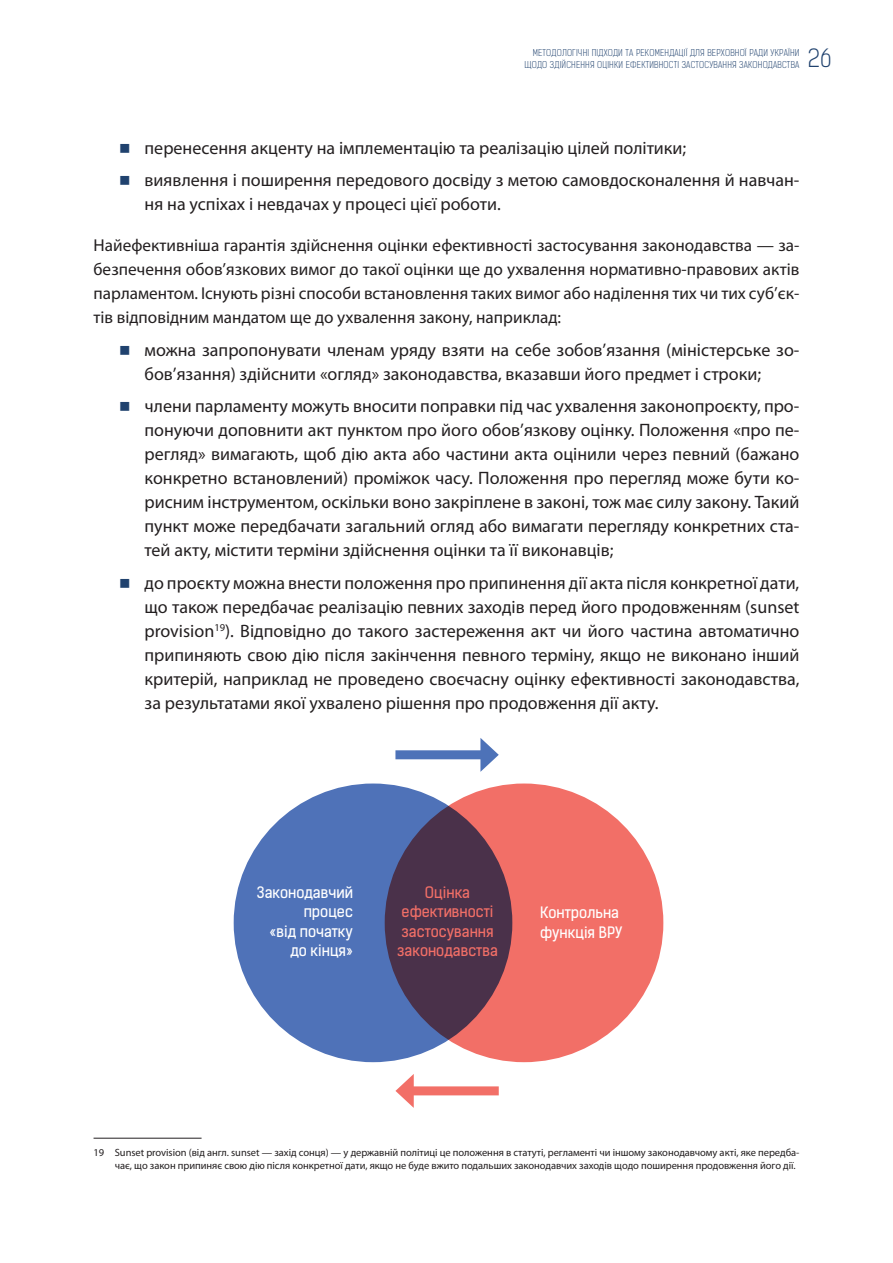
<style>
.page{position:relative;width:893px;height:1263px;background:#fff}
.page>*{position:absolute;margin:0;border:0;box-sizing:border-box;transform-origin:0 0}
.t1{font:24px "Kelson Sans Light RU";color:#20426e}
.t2{font:18px/24px "Myriad Pro";color:#231f20}
.t3{font:17.25px/24px "Myriad Pro";color:#231f20;text-align:justify}
.t4{font:15px/19.5px "Kelson Sans Regular RU";color:#fff}
.t5{font:15px/19.5px "Kelson Sans Regular RU";color:#f26f67;text-align:center}
.t6{font:10.5px/13.5px "Myriad Pro";letter-spacing:-.005em;color:#231f20}
.t7{font:9px/12px "Kelson Sans Light RU";letter-spacing:.02em;color:#20426e;text-align:right}
</style>
<div class="page">
<hr style="left:94px;top:1138px;width:108px;height:1px;background:#231f20">
<div style="left:234px;top:783px;width:278px;height:279px;background:#4f72b8;border-radius:50%"></div>
<svg style="left:385px;top:783px;width:278px;height:279px;background:#b7595d"></svg>
<div style="left:395px;top:750px;width:93px;height:9px;background:#4d72b8"></div>
<svg style="left:480px;top:738px;width:19px;height:34px"></svg>
<div style="left:407px;top:1086px;width:92px;height:9px;background:#f26f67"></div>
<svg style="left:395px;top:1074px;width:19px;height:34px"></svg>
<p class="t7" style="left:524px;top:46px;width:276px">МЕТОДОЛОГІЧНІ ПІДХОДИ ТА РЕКОМЕНДАЦІЇ ДЛЯ ВЕРХОВНОЇ РАДИ УКРАЇНИ<br>ЩОДО ЗДІЙСНЕННЯ ОЦІНКИ ЕФЕКТИВНОСТІ ЗАСТОСУВАННЯ ЗАКОНОДАВСТВА</p>
<h1 class="t1" style="left:808px;top:44px;width:25px">26</h1>
<p class="t2" style="left:145px;top:131px;width:656px;line-height:32.5px">перенесення акценту на імплементацію та реалізацію цілей політики;<br>виявлення і поширення передового досвіду з метою самовдосконалення й навчан-</p>
<p class="t2" style="left:145px;top:192px;width:358px">ня на успіхах і невдачах у процесі цієї роботи.</p>
<p class="t3" style="left:94px;top:233px;width:707px">Найефективніша гарантія здійснення оцінки ефективності застосування законодавства — за&shy;безпечення обов’язкових вимог до такої оцінки ще до ухвалення нормативно-правових актів парламентом. Існують різні способи встановлення таких вимог або наділення тих чи тих суб’єк&shy;тів відповідним мандатом ще до ухвалення закону, наприклад:</p>
<p class="t2" style="left:145px;top:338px;width:656px">можна запропонувати членам уряду взяти на себе зобов’язання (міністерське зо&shy;бов’язання) здійснити «огляд» законодавства, вказавши його предмет і строки;</p>
<p class="t2" style="left:145px;top:394px;width:656px;text-align:justify">члени парламенту можуть вносити поправки під час ухвалення законопроєкту, про&shy;понуючи доповнити акт пунктом про його обов’язкову оцінку. Положення «про пе&shy;регляд» вимагають, щоб дію акта або частини акта оцінили через певний (бажано конкретно встановлений) проміжок часу. Положення про перегляд може бути ко&shy;рисним інструментом, оскільки воно закріплене в законі, тож має силу закону. Такий пункт може передбачати загальний огляд або вимагати перегляду конкретних ста&shy;тей акту, містити терміни здійснення оцінки та її виконавців;</p>
<p class="t2" style="left:145px;top:571px;width:656px;text-align:justify">до проєкту можна внести положення про припинення дії акта після конкретної дати, що також передбачає реалізацію певних заходів перед його продовженням (sunset provision<sup>19</sup>). Відповідно до такого застереження акт чи його частина автоматично припиняють свою дію після закінчення певного терміну, якщо не виконано інший критерій, наприклад не проведено своєчасну оцінку ефективності законодавства, за результатами якої ухвалено рішення про продовження дії акту.</p>
<p class="t4" style="left:257px;top:883px;width:97px;text-align:right">Законодавчий процес<br>«від початку до кінця»</p>
<p class="t5" style="left:397px;top:883px;width:102px">Оцінка ефективності застосування законодавства</p>
<p class="t4" style="left:540px;top:903px;width:84px">Контрольна функція ВРУ</p>
<p class="t6" style="left:115px;top:1145px;width:686px;text-indent:-21px">19 Sunset provision (від англ. sunset — захід сонця) — у державній політиці це положення в статуті, регламенті чи іншому законодавчому акті, яке передба&shy;чає, що закон припиняє свою дію після конкретної дати, якщо не буде вжито подальших законодавчих заходів щодо поширення продовження його дії.</p>
</div>
